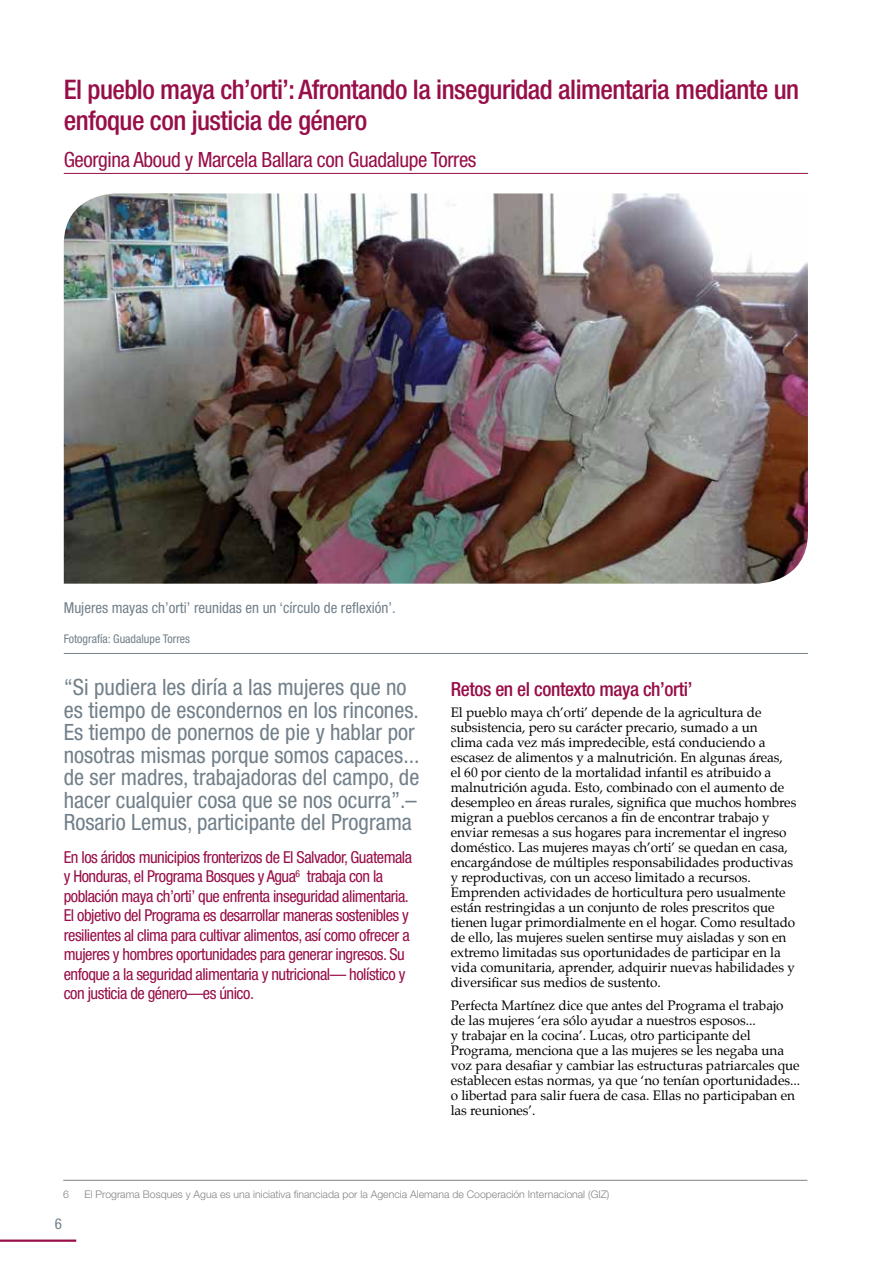
<style>
.page{position:relative;width:893px;height:1263px;background:#fff}
.page>*{position:absolute;margin:0;border:0;box-sizing:border-box;transform-origin:0 0}
.t1{font:500 condensed 27px/31.5px "Helvetica Neue LT Std";letter-spacing:-.02em;color:#970e48}
.t2{font:condensed 22.5px/22.5px "Helvetica Neue LT Std";color:#72808a}
.t3{font:condensed 21px "Helvetica Neue LT Std";letter-spacing:-.02em;color:#970e48}
.t4{font:500 condensed 19.5px "Helvetica Neue LT Std";letter-spacing:-.02em;color:#970e48}
.t5{font:condensed 16.5px/19.5px "Helvetica Neue LT Std";letter-spacing:-.03em;color:#970e48}
.t6{font:condensed 15px "Helvetica Neue LT Std";color:#72808a}
.t7{font:13.5px/15px "Palatino";letter-spacing:-.005em;color:#000}
.t8{font:condensed 12px "Helvetica Neue LT Std";color:#72808a}
.t9{font:300 10.5px "Helvetica Neue LT Std";color:#808285}
</style>
<div class="page">
<hr style="left:64px;top:173px;width:744px;height:1px;background:#970e48">
<img style="left:64px;top:193px;width:744px;height:391px">
<hr style="left:63px;top:1180px;width:744px;height:1px;background:#808285">
<hr style="left:0;top:1239px;width:76px;height:3px;background:#970e48">
<hr style="left:64px;top:653px;width:744px;height:1px;background:#72808a">
<h1 class="t1" style="left:64px;top:73px;width:737px">El pueblo maya ch’orti’: Afrontando la inseguridad alimentaria mediante un enfoque con justicia de género</h1>
<h3 class="t3" style="left:64px;top:147px;width:414px">Georgina Aboud y Marcela Ballara con Guadalupe Torres</h3>
<p class="t6" style="left:64px;top:599px;width:333px">Mujeres mayas ch’orti’ reunidas en un ‘círculo de reflexión’.</p>
<p class="t8" style="left:64px;top:632px;width:128px">Fotografía: Guadalupe Torres</p>
<p class="t2" style="left:64px;top:676px;width:357px">“Si pudiera les diría a las mujeres que no es tiempo de escondernos en los rincones.<br>Es tiempo de ponernos de pie y hablar por nosotras mismas porque somos capaces... de ser madres, trabajadoras del campo, de hacer cualquier cosa que se nos ocurra”.– Rosario Lemus, participante del Programa</p>
<p class="t5" style="left:64px;top:847px;width:350px">En los áridos municipios fronterizos de El Salvador, Guatemala y Honduras, el Programa Bosques y Agua<sup>6</sup> trabaja con la población maya ch’orti’ que enfrenta inseguridad alimentaria.<br>El objetivo del Programa es desarrollar maneras sostenibles y resilientes al clima para cultivar alimentos, así como ofrecer a mujeres y hombres oportunidades para generar ingresos. Su enfoque a la seguridad alimentaria y nutricional— holístico y con justicia de género—es único.</p>
<h3 class="t4" style="left:451px;top:678px;width:243px">Retos en el contexto maya ch’orti’</h3>
<p class="t7" style="left:451px;top:705px;width:347px">El pueblo maya ch’orti’ depende de la agricultura de subsistencia, pero su carácter precario, sumado a un<br>clima cada vez más impredecible, está conduciendo a escasez de alimentos y a malnutrición. En algunas áreas, el 60 por ciento de la mortalidad infantil es atribuido a malnutrición aguda. Esto, combinado con el aumento de desempleo en áreas rurales, significa que muchos hombres migran a pueblos cercanos a fin de encontrar trabajo y enviar remesas a sus hogares para incrementar el ingreso doméstico. Las mujeres mayas ch’orti’ se quedan en casa, encargándose de múltiples responsabilidades productivas y reproductivas, con un acceso limitado a recursos.<br>Emprenden actividades de horticultura pero usualmente están restringidas a un conjunto de roles prescritos que tienen lugar primordialmente en el hogar. Como resultado de ello, las mujeres suelen sentirse muy aisladas y son en extremo limitadas sus oportunidades de participar en la vida comunitaria, aprender, adquirir nuevas habilidades y diversificar sus medios de sustento.</p>
<p class="t7" style="left:451px;top:998px;width:351px">Perfecta Martínez dice que antes del Programa el trabajo de las mujeres ‘era sólo ayudar a nuestros esposos...<br>y trabajar en la cocina’. Lucas, otro participante del Programa, menciona que a las mujeres se les negaba una voz para desafiar y cambiar las estructuras patriarcales que establecen estas normas, ya que ‘no tenían oportunidades... o libertad para salir fuera de casa. Ellas no participaban en las reuniones’.</p>
<p class="t9" style="left:63px;top:1187px;width:7px">6</p>
<p class="t9" style="left:85px;top:1187px;width:526px">El Programa Bosques y Agua es una iniciativa financiada por la Agencia Alemana de Cooperación Internacional (GIZ)</p>
<p class="t6" style="left:55px;top:1215px;width:9px">6</p>
</div>
